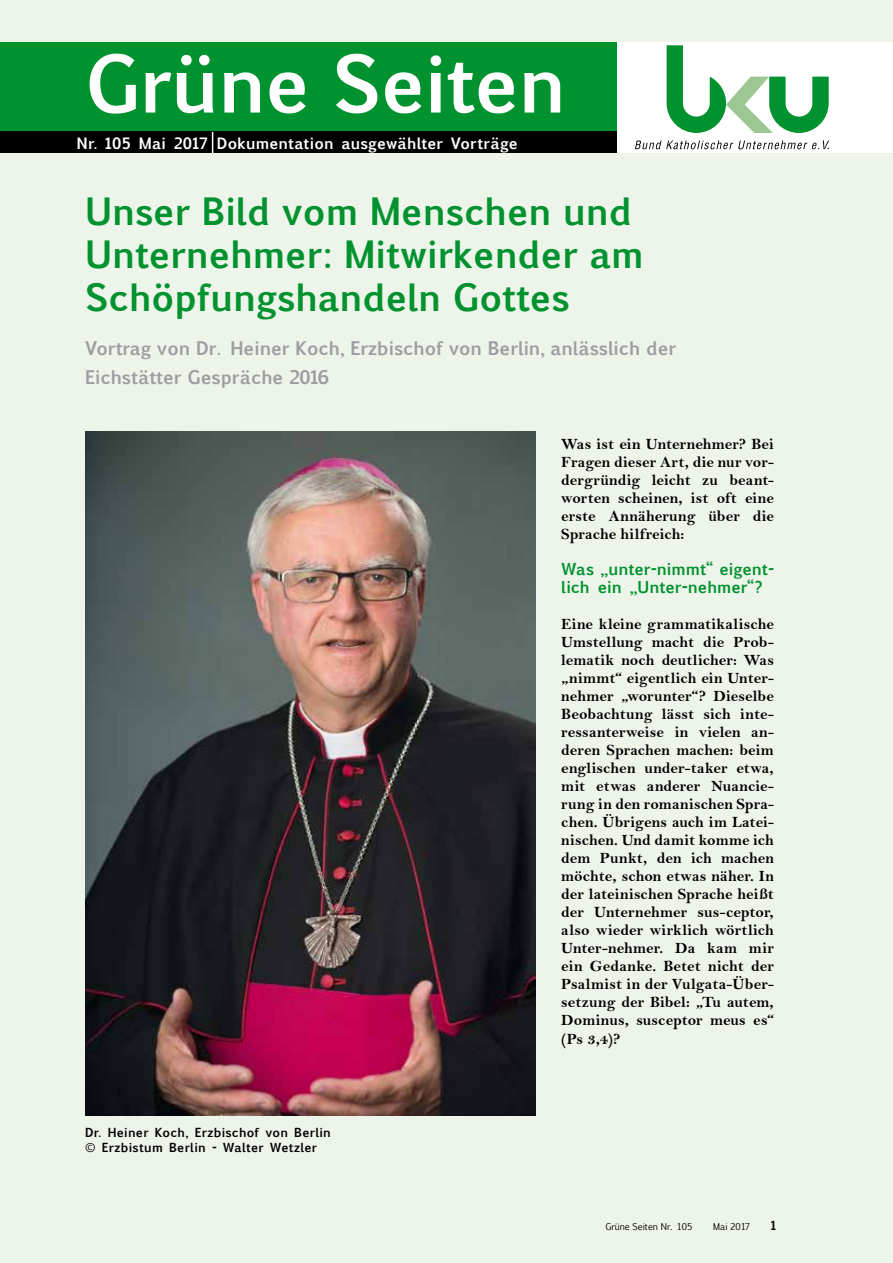
<style>
.page{position:relative;width:893px;height:1263px;background:#edf4ea}
.page>*{position:absolute;margin:0;border:0;box-sizing:border-box;transform-origin:0 0}
.t1{font:700 75px "Euphemia UCAS";letter-spacing:-.01em;color:#fff}
.t2{font:700 36px/43.2px "Euphemia UCAS";color:#00922e}
.t3{font:700 18px/28.5px "Euphemia UCAS";color:#9c9e9f}
.t4{font:15.75px/18px "Bell MT Bold";letter-spacing:.005em;color:#000;text-align:justify}
.t5{font:700 15.75px/18px "Euphemia UCAS";color:#00922e}
.t6{font:700 15px "Euphemia UCAS";letter-spacing:.01em;color:#fff}
.t7{font:700 12px/14.4px "Euphemia UCAS";letter-spacing:.02em;color:#000}
.t8{font:11.55px "Myriad Pro";color:#000}
.t9{font:9px "Euphemia CAS";color:#000}
</style>
<div class="page">
<div style="left:617px;top:43px;width:276px;height:110px;background:#fff"></div>
<svg style="left:635px;top:140px;width:194px;height:9px"></svg>
<svg style="left:667px;top:45px;width:162px;height:88px"></svg>
<div style="left:0;top:43px;width:617px;height:110px;background:#00922e"></div>
<div style="left:0;top:132px;width:617px;height:21px;background:#000"></div>
<svg style="left:212px;top:132px;width:1px;height:21px"></svg>
<img style="left:85px;top:431px;width:451px;height:684px">
<h1 class="t1" style="left:85px;top:28px;width:482px">Grüne Seiten</h1>
<p class="t6" style="left:77px;top:132px;width:442px">Nr. 105 Mai 2017 Dokumentation ausgewählter Vorträge</p>
<h2 class="t2" style="left:85px;top:190px;width:560px">Unser Bild vom Menschen und<br>Unternehmer: Mitwirkender am<br>Schöpfungshandeln Gottes</h2>
<p class="t3" style="left:85px;top:334px;width:593px">Vortrag von Dr. Heiner Koch, Erzbischof von Berlin, anlässlich der<br>Eichstätter Gespräche 2016</p>
<p class="t7" style="left:85px;top:1126px;width:247px">Dr. Heiner Koch, Erzbischof von Berlin © Erzbistum Berlin - Walter Wetzler</p>
<p class="t4" style="left:561px;top:435px;width:214px">Was ist ein Unternehmer? Bei Fragen dieser Art, die nur vor&shy;dergründig leicht zu beant&shy;worten scheinen, ist oft eine erste Annäherung über die Sprache hilfreich:</p>
<p class="t5" style="left:561px;top:561px;width:214px">Was „unter-nimmt“ eigent&shy;lich ein „Unter-nehmer“?</p>
<p class="t4" style="left:561px;top:615px;width:214px">Eine kleine grammatikalische Umstellung macht die Prob&shy;lematik noch deutlicher: Was „nimmt“ eigentlich ein Unter&shy;nehmer „worunter“? Dieselbe Beobachtung lässt sich inte&shy;ressanterweise in vielen an&shy;deren Sprachen machen: beim englischen under-taker etwa, mit etwas anderer Nuancie&shy;rung in den romanischen Spra&shy;chen. Übrigens auch im Latei&shy;nischen. Und damit komme ich dem Punkt, den ich machen möchte, schon etwas näher. In der lateinischen Sprache heißt der Unternehmer sus-ceptor, also wieder wirklich wörtlich Unter-nehmer. Da kam mir ein Gedanke. Betet nicht der Psalmist in der Vulgata-Über&shy;setzung der Bibel: „Tu autem, Dominus, susceptor meus es“ (Ps 3,4)?</p>
<p class="t9" style="left:605px;top:1220px;width:88px">Grüne Seiten Nr. 105</p>
<p class="t9" style="left:713px;top:1220px;width:38px">Mai 2017</p>
<p class="t7" style="left:771px;top:1218px;width:7px">1</p>
<p class="t8" style="left:827px;top:138px;width:4px">.</p>
</div>
